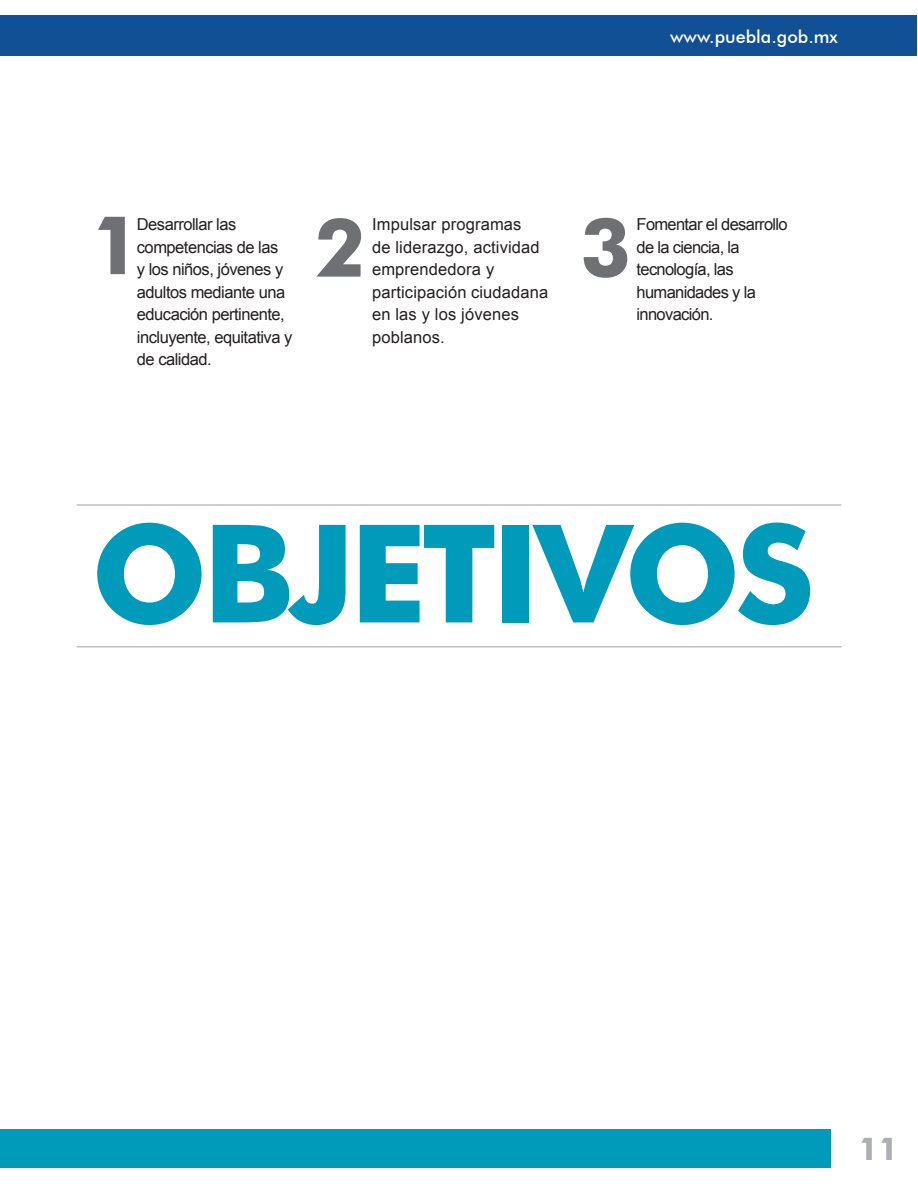
<style>
.page{position:relative;width:918px;height:1188px;background:#fff}
.page>*{position:absolute;margin:0;border:0;box-sizing:border-box;transform-origin:0 0}
.t1{font:700 136.5px "Futura BT";letter-spacing:-.04em;color:#009aba}
.t2{font:700 81px "Futura BT";color:#6f7073}
.t3{font:700 31.5px "Futura BT";color:#acadb5}
.t4{font:500 18px "Futura BT";color:#fff}
.t5{font:16.5px/22.5px "Arial";letter-spacing:-.03em;color:#231f20}
.t6{font:16.5px/22.5px "Arial";letter-spacing:.01em;color:#231f20}
</style>
<div class="page">
<div style="left:1px;top:16px;width:916px;height:40px;background:#115095"></div>
<div style="left:0;top:1129px;width:831px;height:39px;background:#009aba"></div>
<hr style="left:77px;top:504px;width:764px;height:2px;background:#c0c0c0">
<hr style="left:77px;top:646px;width:764px;height:2px;background:#c0c0c0">
<p class="t4" style="left:670px;top:25px;width:169px">www.puebla.gob.mx</p>
<p class="t2" style="left:91px;top:196px;width:52px">1</p>
<p class="t5" style="left:137px;top:213px;width:157px">Desarrollar las competencias de las<br>y los niños, jóvenes y adultos mediante una educación pertinente, incluyente, equitativa y de calidad.</p>
<p class="t2" style="left:315px;top:199px;width:52px">2</p>
<p class="t6" style="left:372px;top:213px;width:178px">Impulsar programas<br>de liderazgo, actividad emprendedora y participación ciudadana en las y los jóvenes poblanos.</p>
<p class="t2" style="left:580px;top:198px;width:52px">3</p>
<p class="t5" style="left:637px;top:213px;width:153px">Fomentar el desarrollo de la ciencia, la tecnología, las humanidades y la innovación.</p>
<p class="t1" style="left:91px;top:491px;width:725px">OBJETIVOS</p>
<h3 class="t3" style="left:859px;top:1130px;width:41px">11</h3>
</div>
